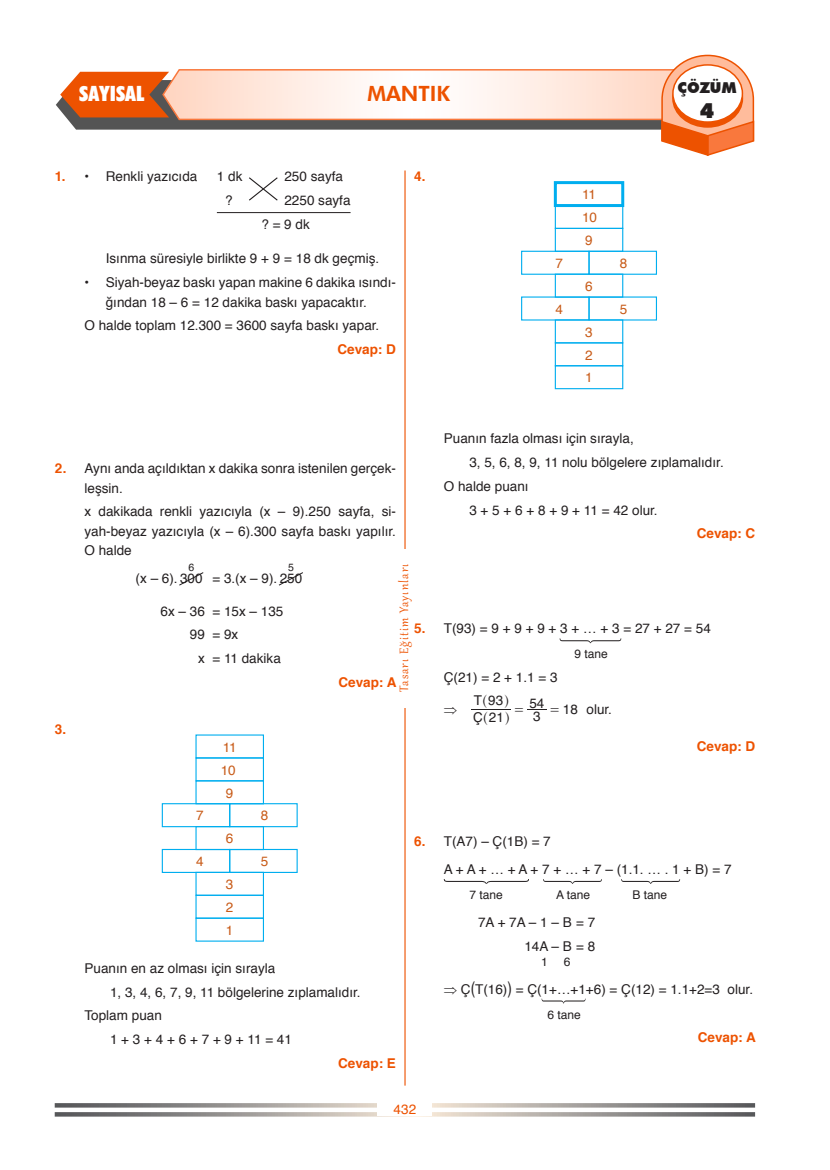
<style>
.page{position:relative;width:830px;height:1170px;background:#fff}
.page>*{position:absolute;margin:0;border:0;box-sizing:border-box;transform-origin:0 0}
.t1{font:900 condensed 21px "Futura BT";color:#fff}
.t2{font:800 21px "Futura BT";color:#ed5200}
.t3{font:900 21px "Futura BT";color:#231f20}
.t4{font:15px "Gabriola";letter-spacing:.07em;color:#ed5200}
.t5{font:900 15px "Futura BT";color:#231f20}
.paragraf{font:13.5px/19.5px "Helvetica";color:#231f20}
.alt_alta{font:13.5px/19.5px "Helvetica";color:#231f20;text-align:center}
.cevap{font:700 13.5px "Helvetica";color:#ed5200}
.t6{font:13.5px/23px "Helvetica";letter-spacing:-.035em;color:#c85b18;text-align:justify}
.t7{font:13.5px "Helvetica";color:#ed5200}
.t8{font:13.5px "MM Times Roman";color:#231f20}
.paragraf-2{font:12px "Helvetica";color:#231f20}
.t9{font:10.5px "Helvetica";color:#231f20}
.s1{font-weight:700;color:#ed5200}
.s2{font-family:"MM Variable A";font-size:12.9px}
.s3{font-family:"MM Times Roman"}
.s4{font-size:17.55px}
</style>
<div class="page">
<svg style="left:55px;top:1103px;width:699px;height:4px;background:#9d9996"></svg>
<svg style="left:55px;top:1112px;width:699px;height:4px;background:#9d9996"></svg>
<div style="left:377px;top:1103px;width:55px;height:13px;background:#fff"></div>
<hr style="left:404px;top:170px;width:1px;height:915px;background:#ed5200">
<div style="left:397px;top:548px;width:15px;height:159px;background:#fff"></div>
<svg style="left:56px;top:54px;width:698px;height:102px"></svg>
<div style="left:672px;top:70px;width:70px;height:57px;background:#ed5200;border-radius:50%"></div>
<div style="left:671px;top:69px;width:71px;height:59px;border:2px solid #ed5200;border-radius:50%"></div>
<div style="left:672px;top:65px;width:70px;height:57px;background:#fff;border-radius:50%"></div>
<div style="left:671px;top:64px;width:71px;height:59px;border:2px solid #ed5200;border-radius:50%"></div>
<hr style="left:217px;top:212px;width:133px;height:1px;background:#231f20">
<svg style="left:249px;top:177px;width:29px;height:24px"></svg>
<svg style="left:179px;top:572px;width:25px;height:14px"></svg>
<svg style="left:278px;top:572px;width:25px;height:14px"></svg>
<div style="left:195px;top:757px;width:69px;height:24px;border:1px solid #00aeef"></div>
<div style="left:195px;top:780px;width:69px;height:24px;border:1px solid #00aeef"></div>
<div style="left:162px;top:803px;width:68px;height:24px;border:1px solid #00aeef"></div>
<div style="left:162px;top:848px;width:68px;height:24px;border:1px solid #00aeef"></div>
<div style="left:229px;top:803px;width:68px;height:24px;border:1px solid #00aeef"></div>
<div style="left:229px;top:848px;width:68px;height:24px;border:1px solid #00aeef"></div>
<div style="left:195px;top:826px;width:69px;height:24px;border:1px solid #00aeef"></div>
<div style="left:195px;top:871px;width:69px;height:24px;border:1px solid #00aeef"></div>
<div style="left:195px;top:894px;width:69px;height:24px;border:1px solid #00aeef"></div>
<div style="left:195px;top:917px;width:69px;height:24px;border:1px solid #00aeef"></div>
<div style="left:553px;top:181px;width:71px;height:26px;border:3px solid #00aeef"></div>
<div style="left:554px;top:205px;width:69px;height:24px;border:1px solid #00aeef"></div>
<div style="left:554px;top:228px;width:69px;height:24px;border:1px solid #00aeef"></div>
<div style="left:521px;top:251px;width:68px;height:24px;border:1px solid #00aeef"></div>
<div style="left:521px;top:296px;width:68px;height:24px;border:1px solid #00aeef"></div>
<div style="left:588px;top:251px;width:68px;height:24px;border:1px solid #00aeef"></div>
<div style="left:588px;top:296px;width:68px;height:24px;border:1px solid #00aeef"></div>
<div style="left:554px;top:273px;width:69px;height:24px;border:1px solid #00aeef"></div>
<div style="left:554px;top:319px;width:69px;height:24px;border:1px solid #00aeef"></div>
<div style="left:554px;top:342px;width:69px;height:24px;border:1px solid #00aeef"></div>
<div style="left:554px;top:365px;width:69px;height:24px;border:1px solid #00aeef"></div>
<svg style="left:559px;top:638px;width:62px;height:5px"></svg>
<hr style="left:471px;top:709px;width:39px;height:1px;background:#231f20">
<svg style="left:527px;top:709px;width:19px;height:1px"></svg>
<svg style="left:443px;top:879px;width:85px;height:4px"></svg>
<svg style="left:543px;top:879px;width:58px;height:4px"></svg>
<svg style="left:621px;top:879px;width:58px;height:4px"></svg>
<svg style="left:541px;top:998px;width:44px;height:5px"></svg>
<h1 class="t1" style="left:79px;top:81px;width:67px">SAYISAL</h1>
<h1 class="t2" style="left:367px;top:81px;width:84px">MANTIK</h1>
<p class="t5" style="left:677px;top:78px;width:60px">ÇÖZÜM</p>
<h1 class="t3" style="left:699px;top:98px;width:16px">4</h1>
<p class="paragraf" style="left:55px;top:167px;width:144px"><span class="s1">1.</span> • Renkli yazıcıda</p>
<p class="paragraf" style="left:217px;top:168px;width:27px">1 dk</p>
<p class="paragraf" style="left:284px;top:168px;width:60px">250 sayfa</p>
<p class="paragraf" style="left:225px;top:191px;width:9px">?</p>
<p class="paragraf" style="left:261px;top:189px;width:91px;line-height:23.7px;text-indent:23px">2250 sayfa ?=9dk</p>
<p class="alt_alta" style="left:106px;top:250px;width:275px">Isınma süresiyle birlikte 9 + 9 = 18 dk geçmiş.</p>
<p class="alt_alta" style="left:84px;top:273px;width:313px">• Siyah-beyaz baskı yapan makine 6 dakika ısındı&shy;ğından 18 – 6 = 12 dakika baskı yapacaktır.</p>
<p class="paragraf" style="left:84px;top:317px;width:296px">O halde toplam 12.300 = 3600 sayfa baskı yapar.</p>
<p class="cevap" style="left:337px;top:340px;width:60px">Cevap: D</p>
<p class="cevap" style="left:414px;top:167px;width:13px">4.</p>
<p class="t6" style="left:555px;top:252px;width:9px">7</p>
<p class="t6" style="left:555px;top:298px;width:9px">4</p>
<p class="t6" style="left:581px;top:184px;width:17px">11<br>10<br>9</p>
<p class="t6" style="left:585px;top:275px;width:9px">6</p>
<p class="t6" style="left:585px;top:321px;width:9px">3<br>2<br>1</p>
<p class="t6" style="left:619px;top:252px;width:9px">8</p>
<p class="t6" style="left:619px;top:298px;width:9px">5</p>
<p class="paragraf" style="left:443px;top:429px;width:191px">Puanın fazla olması için sırayla,</p>
<p class="paragraf" style="left:469px;top:453px;width:256px">3, 5, 6, 8, 9, 11 nolu bölgelere zıplamalıdır.</p>
<p class="paragraf" style="left:443px;top:477px;width:86px">O halde puanı</p>
<p class="paragraf" style="left:469px;top:501px;width:190px">3+5+6+8+9+11=42olur.</p>
<p class="cevap" style="left:696px;top:524px;width:60px">Cevap: C</p>
<p class="paragraf" style="left:84px;top:459px;width:313px;text-indent:-30px"><span class="s1">2.</span> Aynı anda açıldıktan x dakika sonra istenilen gerçek&shy;leşsin.</p>
<p class="paragraf" style="left:84px;top:502px;width:313px;text-align:justify">x dakikada renkli yazıcıyla (x – 9).250 sayfa, si&shy;yah-beyaz yazıcıyla (x – 6).300 sayfa baskı yapılır.<br>O halde</p>
<p class="paragraf" style="left:136px;top:569px;width:68px">(x – 6). 300</p>
<p class="t9" style="left:188px;top:560px;width:7px">6</p>
<p class="t9" style="left:288px;top:560px;width:7px">5</p>
<p class="t4" style="left:394px;top:692px;width:130px;rotate:-90deg">Tasarı Eğitim Yayınları</p>
<p class="paragraf" style="left:212px;top:569px;width:91px">= 3.(x – 9). 250</p>
<p class="paragraf" style="left:160px;top:602px;width:124px">6x – 36 = 15x – 135</p>
<p class="paragraf" style="left:190px;top:625px;width:50px">99 = 9x</p>
<p class="paragraf" style="left:198px;top:649px;width:84px">x = 11 dakika</p>
<p class="paragraf" style="left:414px;top:619px;width:298px"><span class="s1">5.</span> T(93)=9+9+9+3+…+3=27+27=54</p>
<p class="paragraf-2" style="left:574px;top:646px;width:35px">9 tane</p>
<p class="paragraf" style="left:443px;top:668px;width:115px">Ç(21) = 2 + 1.1 = 3</p>
<p class="paragraf" style="left:473px;top:692px;width:38px;line-height:16.6px">T<span class="s2">^</span>93<span class="s2">h<br></span>Ç<span class="s2">^</span>21<span class="s2">h</span></p>
<p class="cevap" style="left:338px;top:673px;width:60px">Cevap: A</p>
<p class="paragraf" style="left:529px;top:693px;width:17px">54</p>
<p class="t8" style="left:514px;top:703px;width:11px">=</p>
<p class="paragraf" style="left:586px;top:700px;width:27px">olur.</p>
<p class="paragraf" style="left:549px;top:700px;width:29px"><span class="s3">=</span> 18</p>
<p class="paragraf" style="left:533px;top:707px;width:9px">3</p>
<p class="cevap" style="left:55px;top:720px;width:13px">3.</p>
<p class="t6" style="left:196px;top:805px;width:9px">7</p>
<p class="t6" style="left:196px;top:850px;width:9px">4</p>
<p class="t6" style="left:221px;top:736px;width:17px;text-align:center">11<br>10<br>9</p>
<p class="t6" style="left:226px;top:827px;width:9px">6</p>
<p class="t6" style="left:226px;top:873px;width:9px">3<br>2<br>1</p>
<p class="t6" style="left:260px;top:805px;width:9px">8</p>
<p class="t6" style="left:260px;top:850px;width:9px">5</p>
<p class="paragraf" style="left:84px;top:959px;width:192px">Puanın en az olması için sırayla</p>
<p class="paragraf" style="left:110px;top:982px;width:252px">1, 3, 4, 6, 7, 9, 11 bölgelerine zıplamalıdır.</p>
<p class="paragraf" style="left:84px;top:1006px;width:79px">Toplam puan</p>
<p class="paragraf" style="left:110px;top:1030px;width:183px">1+3+4+6+7+9+11=41</p>
<p class="cevap" style="left:338px;top:1053px;width:59px">Cevap: E</p>
<p class="cevap" style="left:696px;top:737px;width:60px">Cevap: D</p>
<p class="paragraf" style="left:414px;top:832px;width:138px"><span class="s1">6.</span> T(A7) – Ç(1B) = 7</p>
<p class="paragraf" style="left:443px;top:860px;width:289px">A+A+…+A+7+…+7–(1.1.….1+B)=7</p>
<p class="paragraf-2" style="left:469px;top:886px;width:35px">7 tane</p>
<p class="paragraf-2" style="left:556px;top:886px;width:36px">A tane</p>
<p class="paragraf-2" style="left:632px;top:886px;width:36px">B tane</p>
<p class="paragraf" style="left:478px;top:913px;width:119px">7A+7A–1–B =7</p>
<p class="paragraf" style="left:524px;top:937px;width:72px">14A–B =8</p>
<p class="paragraf-2" style="left:541px;top:953px;width:8px">1</p>
<p class="paragraf-2" style="left:563px;top:953px;width:8px">6</p>
<p class="paragraf" style="left:443px;top:979px;width:310px">⇒ Ç<span class="s4">(</span>T(16)<span class="s4">)</span> = Ç(1+…+1+6) = Ç(12) = 1.1+2=3 olur.</p>
<p class="paragraf-2" style="left:547px;top:1006px;width:35px">6 tane</p>
<p class="cevap" style="left:697px;top:1028px;width:60px">Cevap: A</p>
<p class="t7" style="left:393px;top:1099px;width:24px">432</p>
</div>
